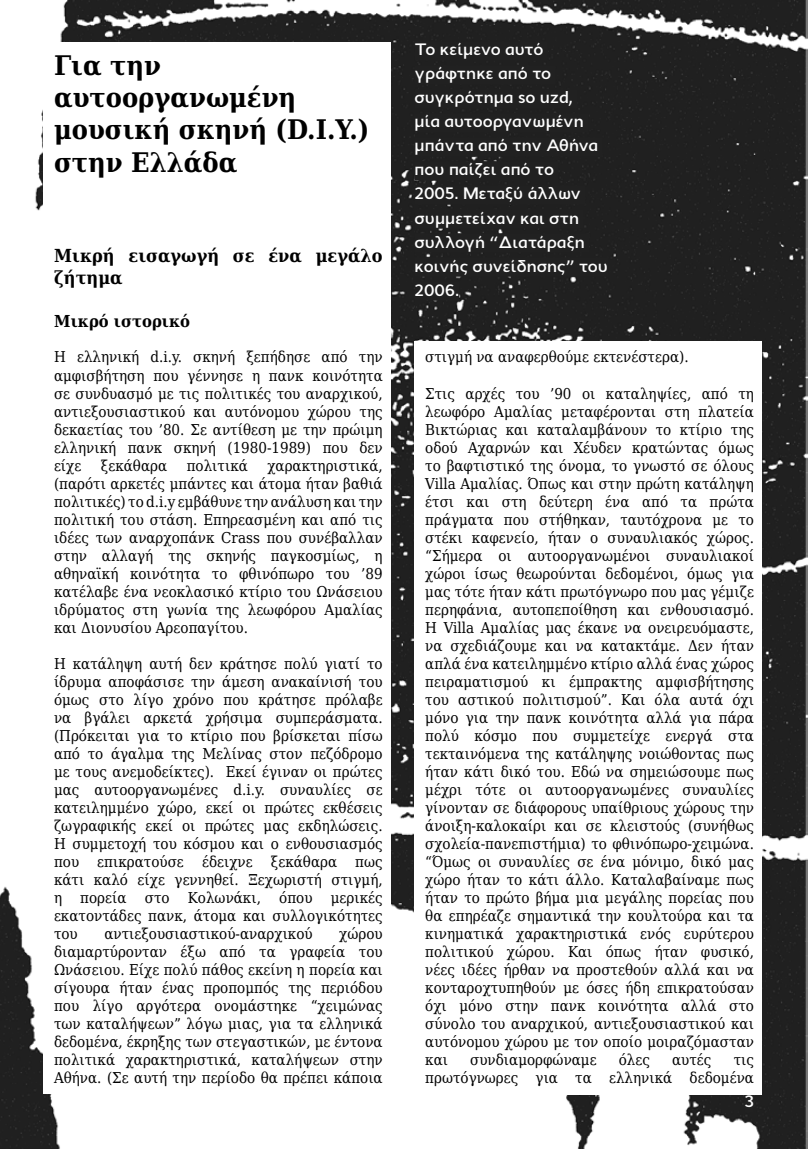
<style>
.page{position:relative;width:808px;height:1149px;background:#fff}
.page>*{position:absolute;margin:0;border:0;box-sizing:border-box;transform-origin:0 0}
.t1{font:700 27px/32.4px "DejaVu Serif Condensed";color:#000}
.t2{font:700 18px/21.6px "DejaVu Serif Condensed";color:#000}
.t3{font:600 16.5px/24px "Cyntho Pro";color:#fff}
.t4{font:700 16.5px "DejaVu Serif Condensed";color:#000}
.t5{font:15px/18px "DejaVu Serif Condensed";color:#000;text-align:justify}
</style>
<div class="page">
<img style="left:0;top:0;width:808px;height:1148px">
<div style="left:744px;top:1092px;width:10px;height:20px;background:#212121"></div>
<div style="left:43px;top:43px;width:347px;height:1050px;background:#fff"></div>
<div style="left:415px;top:341px;width:347px;height:752px;background:#fff"></div>
<div style="left:415px;top:41px;width:133px;height:20px;background:#212121"></div>
<div style="left:415px;top:65px;width:141px;height:20px;background:#212121"></div>
<div style="left:415px;top:89px;width:162px;height:20px;background:#212121"></div>
<div style="left:415px;top:113px;width:173px;height:20px;background:#212121"></div>
<div style="left:415px;top:137px;width:187px;height:20px;background:#212121"></div>
<div style="left:415px;top:161px;width:143px;height:20px;background:#212121"></div>
<div style="left:415px;top:185px;width:170px;height:20px;background:#212121"></div>
<div style="left:415px;top:209px;width:169px;height:20px;background:#212121"></div>
<div style="left:415px;top:233px;width:174px;height:20px;background:#212121"></div>
<div style="left:415px;top:257px;width:193px;height:20px;background:#212121"></div>
<div style="left:415px;top:281px;width:44px;height:20px;background:#212121"></div>
<h1 class="t1" style="left:54px;top:48px;width:317px">Για την αυτοοργανωμένη μουσική σκηνή (D.I.Y.) στην Eλλάδα</h1>
<p class="t2" style="left:54px;top:244px;width:330px">Μικρή εισαγωγή σε ένα μεγάλο ζήτημα</p>
<p class="t4" style="left:54px;top:308px;width:137px">Μικρό ιστορικό</p>
<p class="t5" style="left:54px;top:347px;width:330px">Η ελληνική d.i.y. σκηνή ξεπήδησε από την αμφισβήτηση που γέννησε η πανκ κοινότητα σε συνδυασμό με τις πολιτικές του αναρχικού, αντιεξουσιαστικού και αυτόνομου χώρου της δεκαετίας του ’80. Σε αντίθεση με την πρώιμη ελληνική πανκ σκηνή (1980-1989) που δεν είχε</p>
<p class="t5" style="left:54px;top:455px;width:330px;text-indent:213px">χαρακτηριστικά, (παρότι αρκετές μπάντες και άτομα ήταν βαθιά πολιτικές) το d.i.y εμβάθυνε την ανάλυση και την πολιτική του στάση. Επηρεασμένη και από τις ιδέες των αναρχοπάνκ Crass που συνέβαλλαν στην αλλαγή της σκηνής παγκοσμίως, η αθηναϊκή κοινότητα το φθινόπωρο του ’89 κατέλαβε ένα νεοκλασικό κτίριο του Ωνάσειου ιδρύματος στη γωνία της λεωφόρου Αμαλίας και Διονυσίου Αρεοπαγίτου.</p>
<p class="t5" style="left:54px;top:653px;width:330px">Η κατάληψη αυτή δεν κράτησε πολύ γιατί το ίδρυμα αποφάσισε την άμεση ανακαίνισή του όμως στο λίγο χρόνο που κράτησε πρόλαβε να βγάλει αρκετά χρήσιμα συμπεράσματα. (Πρόκειται για το κτίριο που βρίσκεται πίσω από το άγαλμα της Μελίνας στον πεζόδρομο με τους ανεμοδείκτες). Εκεί έγιναν οι πρώτες μας αυτοοργανωμένες d.i.y. συναυλίες σε κατειλημμένο χώρο, εκεί οι πρώτες εκθέσεις ζωγραφικής εκεί οι πρώτες μας εκδηλώσεις.<br>Η συμμετοχή του κόσμου και ο ενθουσιασμός που επικρατούσε έδειχνε ξεκάθαρα πως κάτι καλό είχε γεννηθεί. Ξεχωριστή στιγμή, η πορεία στο Κολωνάκι, όπου μερικές εκατοντάδες πανκ, άτομα και συλλογικότητες του</p>
<p class="t5" style="left:101px;top:455px;width:68px">ξεκάθαρα</p>
<p class="t5" style="left:187px;top:455px;width:63px">πολιτικά</p>
<p class="t5" style="left:54px;top:923px;width:330px;text-indent:285px">χώρου διαμαρτύρονταν έξω από τα γραφεία του Ωνάσειου. Είχε πολύ πάθος εκείνη η πορεία και σίγουρα ήταν ένας προπομπός της περιόδου που λίγο αργότερα ονομάστηκε “χειμώνας των καταλήψεων” λόγω μιας, για τα ελληνικά δεδομένα, έκρηξης των στεγαστικών, με έντονα πολιτικά χαρακτηριστικά, καταλήψεων στην Αθήνα. (Σε αυτή την περίοδο θα πρέπει κάποια</p>
<p class="t5" style="left:104px;top:923px;width:210px">αντιεξουσιαστικού-αναρχικού</p>
<p class="t3" style="left:415px;top:38px;width:195px">Το κείμενο αυτό γράφτηκε από το συγκρότημα so uzd,<br>μία αυτοοργανωμένη μπάντα από την Αθήνα που παίζει από το<br>2005. Μεταξύ άλλων συμμετείχαν και στη συλλογή “Διατάραξη κοινής συνείδησης” του<br>2006.</p>
<p class="t5" style="left:425px;top:347px;width:265px">στιγμή να αναφερθούμε εκτενέστερα).</p>
<p class="t5" style="left:425px;top:383px;width:330px">Στις αρχές του ’90 οι καταληψίες, από τη λεωφόρο Αμαλίας μεταφέρονται στη πλατεία Βικτώριας και καταλαμβάνουν το κτίριο της οδού Αχαρνών και Χέυδεν κρατώντας όμως το βαφτιστικό της όνομα, το γνωστό σε όλους Villa Αμαλίας. Όπως και στην πρώτη κατάληψη έτσι και στη δεύτερη ένα από τα πρώτα πράγματα που στήθηκαν, ταυτόχρονα με το στέκι καφενείο, ήταν ο συναυλιακός χώρος. “Σήμερα οι αυτοοργανωμένοι συναυλιακοί χώροι ίσως θεωρούνται δεδομένοι, όμως για μας τότε ήταν κάτι πρωτόγνωρο που μας γέμιζε περηφάνια, αυτοπεποίθηση και ενθουσιασμό.<br>Η Villa Αμαλίας μας έκανε να ονειρευόμαστε, να σχεδιάζουμε και να κατακτάμε. Δεν ήταν απλά ένα κατειλημμένο κτίριο αλλά ένας χώρος πειραματισμού κι έμπρακτης αμφισβήτησης του αστικού πολιτισμού”. Και όλα αυτά όχι μόνο για την πανκ κοινότητα αλλά για πάρα πολύ κόσμο που συμμετείχε ενεργά στα τεκταινόμενα της κατάληψης νοιώθοντας πως ήταν κάτι δικό του. Εδώ να σημειώσουμε πως μέχρι τότε οι αυτοοργανωμένες συναυλίες γίνονταν σε διάφορους υπαίθριους χώρους την άνοιξη-καλοκαίρι και σε κλειστούς (συνήθως σχολεία-πανεπιστήμια) το φθινόπωρο-χειμώνα. “Όμως οι συναυλίες σε ένα μόνιμο, δικό μας χώρο ήταν το κάτι άλλο. Καταλαβαίναμε πως ήταν το πρώτο βήμα μια μεγάλης πορείας που θα επηρέαζε σημαντικά την κουλτούρα και τα κινηματικά χαρακτηριστικά ενός ευρύτερου πολιτικού χώρου. Και όπως ήταν φυσικό, νέες ιδέες ήρθαν να προστεθούν αλλά και να κονταροχτυπηθούν με όσες ήδη επικρατούσαν όχι μόνο στην πανκ κοινότητα αλλά στο σύνολο του αναρχικού, αντιεξουσιαστικού και αυτόνομου χώρου με τον οποίο μοιραζόμασταν και</p>
<p class="t5" style="left:470px;top:1049px;width:128px">συνδιαμορφώναμε</p>
<p class="t5" style="left:619px;top:1049px;width:33px">όλες</p>
<p class="t5" style="left:672px;top:1049px;width:41px">αυτές</p>
<p class="t5" style="left:425px;top:1049px;width:330px;text-align:right">τις<br>πρωτόγνωρες για τα ελληνικά δεδομένα</p>
<p class="t3" style="left:744px;top:1089px;width:11px">3</p>
</div>
